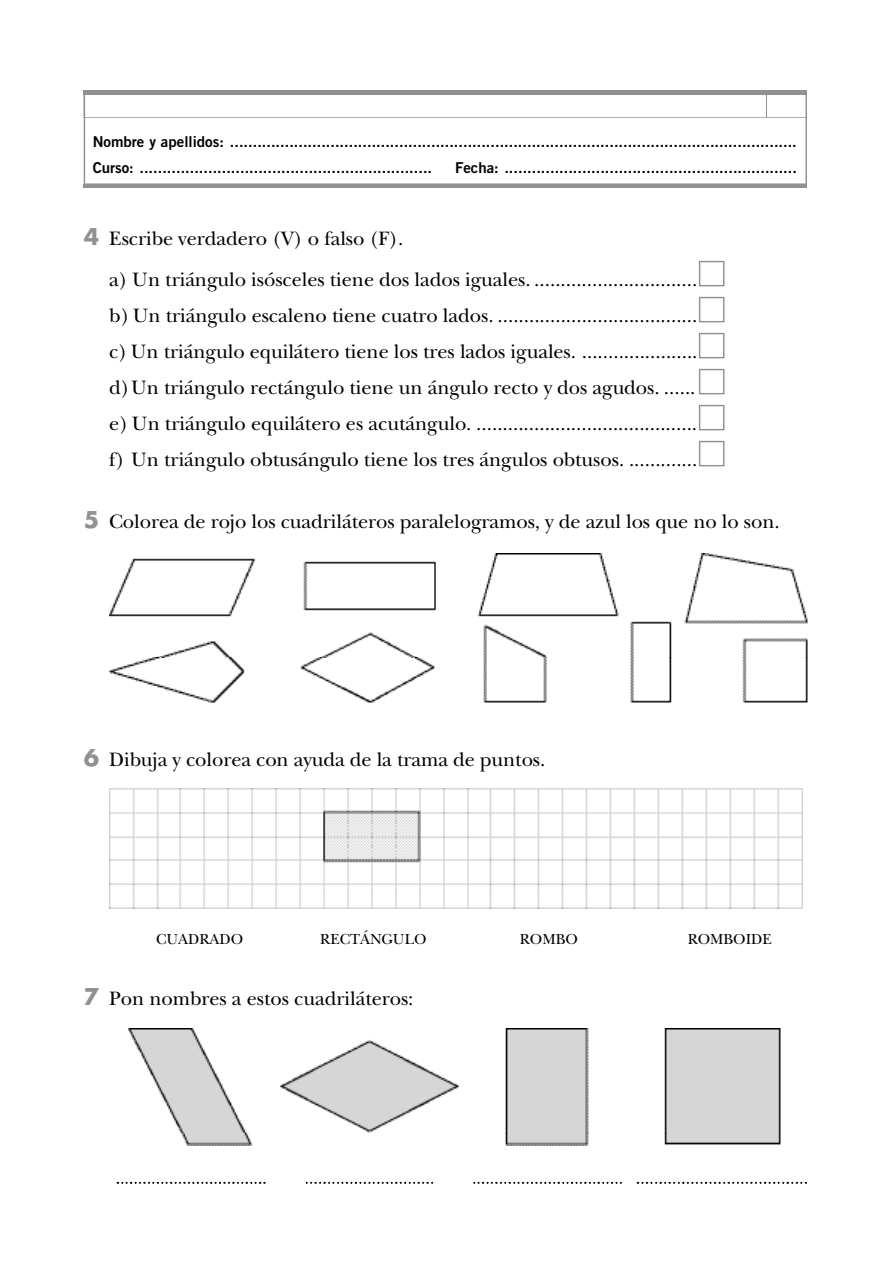
<style>
.page{position:relative;width:893px;height:1263px;background:#fff}
.page>*{position:absolute;margin:0;border:0;box-sizing:border-box;transform-origin:0 0}
.t1{font:20.25px/36px "New Baskerville";letter-spacing:-.005em;color:#000}
.t2{font:15.15px "New Baskerville";color:#000}
.t3{font:15px/26.7px "Trade Gothic Bold Two";color:#000}
.s1{font-family:"Futura";font-weight:700;font-size:22.5px;color:#919191}
</style>
<div class="page">
<svg style="left:84px;top:118px;width:723px;height:66px"></svg>
<hr style="left:84px;top:184px;width:723px;height:4px;background:#919191">
<svg style="left:84px;top:90px;width:723px;height:28px"></svg>
<img style="left:109px;top:554px;width:699px;height:103px">
<img style="left:109px;top:657px;width:699px;height:46px">
<img style="left:109px;top:789px;width:693px;height:104px">
<img style="left:109px;top:893px;width:693px;height:15px">
<div style="left:664px;top:1028px;width:117px;height:105px;background:#d5d6d5"></div>
<img style="left:664px;top:1133px;width:117px;height:12px">
<img style="left:280px;top:1040px;width:179px;height:93px">
<img style="left:505px;top:1028px;width:84px;height:105px">
<img style="left:505px;top:1133px;width:84px;height:12px">
<img style="left:129px;top:1028px;width:118px;height:105px">
<img style="left:180px;top:1133px;width:73px;height:12px">
<svg style="left:116px;top:1182px;width:149px;height:2px"></svg>
<svg style="left:305px;top:1182px;width:128px;height:2px"></svg>
<svg style="left:473px;top:1182px;width:148px;height:2px"></svg>
<svg style="left:636px;top:1182px;width:171px;height:2px"></svg>
<svg style="left:699px;top:441px;width:25px;height:25px"></svg>
<svg style="left:699px;top:405px;width:25px;height:25px"></svg>
<svg style="left:699px;top:369px;width:25px;height:25px"></svg>
<svg style="left:699px;top:333px;width:25px;height:25px"></svg>
<svg style="left:699px;top:297px;width:25px;height:25px"></svg>
<svg style="left:699px;top:261px;width:25px;height:25px"></svg>
<p class="t3" style="left:93px;top:129px;width:705px">Nombre y apellidos: ............................................................................................................................<br>Curso: ................................................................</p>
<p class="t3" style="left:455px;top:156px;width:343px">Fecha: ................................................................</p>
<p class="t1" style="left:109px;top:220px;width:589px;line-height:41.4px;text-indent:-26px"><span class="s1">4</span> Escribe verdadero (V) o falso (F).<br>a) Un triángulo isósceles tiene dos lados iguales. ...............................</p>
<p class="t1" style="left:109px;top:300px;width:589px;text-align:justify">b)Un triángulo escaleno tiene cuatro lados. ...................................... c) Un triángulo equilátero tiene los tres lados iguales. ...................... d)Un triángulo rectángulo tiene un ángulo recto y dos agudos. ...... e) Un triángulo equilátero es acutángulo. .......................................... f) Un triángulo obtusángulo tiene los tres ángulos obtusos. .............</p>
<p class="t1" style="left:84px;top:505px;width:697px"><span class="s1">5</span> Colorea de rojo los cuadriláteros paralelogramos, y de azul los que no lo son.</p>
<p class="t1" style="left:84px;top:744px;width:463px"><span class="s1">6</span> Dibuja y colorea con ayuda de la trama de puntos.</p>
<p class="t2" style="left:156px;top:934px;width:89px">CUADRADO</p>
<p class="t2" style="left:320px;top:934px;width:108px">RECTÁNGULO</p>
<p class="t2" style="left:520px;top:934px;width:59px">ROMBO</p>
<p class="t2" style="left:687px;top:934px;width:86px">ROMBOIDE</p>
<p class="t1" style="left:84px;top:983px;width:331px"><span class="s1">7</span> Pon nombres a estos cuadriláteros:</p>
</div>
